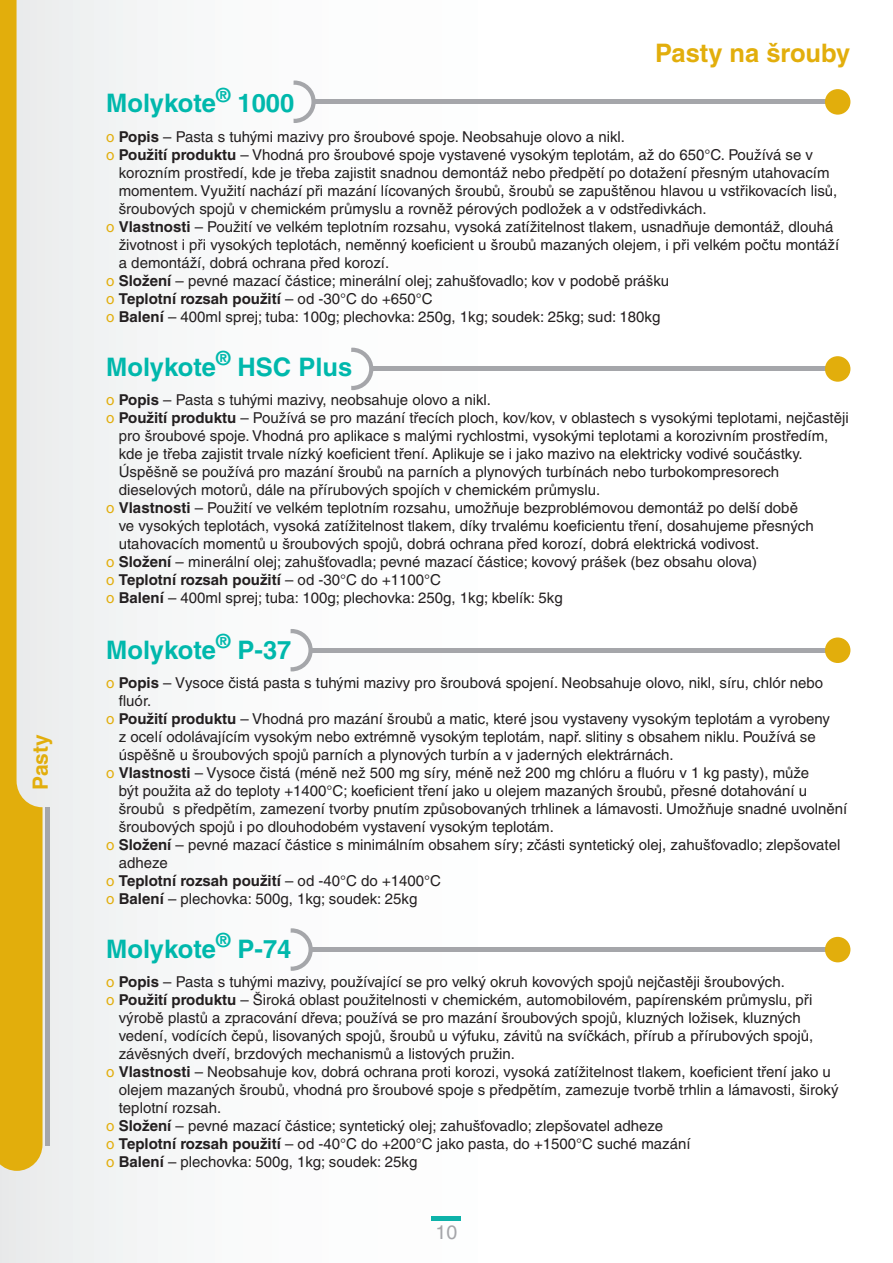
<style>
.page{position:relative;width:893px;height:1263px;background:#fff}
.page>*{position:absolute;margin:0;border:0;box-sizing:border-box;transform-origin:0 0}
.t1{font:700 25.5px "Helvetica CE";color:#00b8ac}
.t2{font:700 25.5px "Helvetica CE";color:#e2ae0c}
.t3{font:700 21px "Helvetica CE";color:#e2ae0c}
.t4{font:19.5px "Helvetica CE";color:#a5a6aa}
.t5{font:15px "Helvetica CE";color:#231f20}
.t6{font:700 15px "Helvetica CE";color:#231f20}
.s1{color:#e2ae0c}
.s2{font-weight:700}
.s3{font-weight:400;color:#e2ae0c}
.s4{font-weight:400}
</style>
<div class="page">
<div style="left:0;top:0;width:893px;height:1263px;background:linear-gradient(to right,#f1f3f3,#fff)"></div>
<hr style="left:432px;top:1216px;width:29px;height:4px;background:#0db2a9">
<hr style="left:371px;top:367px;width:458px;height:4px;background:#a5a6aa">
<div style="left:825px;top:356px;width:25px;height:26px;background:#e2ae0c;border-radius:50%"></div>
<svg style="left:351px;top:348px;width:22px;height:42px"></svg>
<hr style="left:314px;top:100px;width:516px;height:4px;background:#a5a6aa">
<svg style="left:294px;top:81px;width:22px;height:42px"></svg>
<div style="left:825px;top:89px;width:25px;height:26px;background:#e2ae0c;border-radius:50%"></div>
<hr style="left:312px;top:648px;width:517px;height:4px;background:#a5a6aa">
<div style="left:825px;top:637px;width:25px;height:26px;background:#e2ae0c;border-radius:50%"></div>
<svg style="left:291px;top:629px;width:22px;height:42px"></svg>
<div style="left:312px;top:947px;width:517px;height:5px;background:#a5a6aa"></div>
<div style="left:825px;top:937px;width:25px;height:25px;background:#e2ae0c;border-radius:50%"></div>
<svg style="left:291px;top:928px;width:22px;height:43px"></svg>
<svg style="left:0;top:0;width:43px;height:1171px;fill:#e2ae0c"></svg>
<hr style="left:46px;top:807px;width:4px;height:338px;background:#a5a6aa">
<h2 class="t3" style="left:28px;top:790px;width:57px;rotate:-90deg">Pasty</h2>
<h1 class="t1" style="left:106px;top:88px;width:189px">Molykote<sup>®</sup> 1000</h1>
<h1 class="t2" style="left:655px;top:39px;width:197px">Pasty na šrouby</h1>
<p class="t5" style="left:106px;top:128px;width:520px"><span class="s1">o</span> <span class="s2">Popis</span> – Pasta s tuhými mazivy pro šroubové spoje. Neobsahuje olovo a nikl.</p>
<p class="t5" style="left:106px;top:146px;width:708px"><span class="s1">o</span> <span class="s2">Použití produktu</span> – Vhodná pro šroubové spoje vystavené vysokým teplotám, až do 650°C. Používá se v</p>
<p class="t5" style="left:119px;top:164px;width:712px">korozním prostředí, kde je třeba zajistit snadnou demontáž nebo předpětí po dotažení přesným utahovacím</p>
<p class="t5" style="left:119px;top:182px;width:720px">momentem. Využití nachází při mazání lícovaných šroubů, šroubů se zapuštěnou hlavou u vstřikovacích lisů,</p>
<p class="t5" style="left:119px;top:200px;width:589px">šroubových spojů v chemickém průmyslu a rovněž pérových podložek a v odstředivkách.</p>
<p class="t5" style="left:106px;top:218px;width:729px"><span class="s1">o</span> <span class="s2">Vlastnosti</span> – Použití ve velkém teplotním rozsahu, vysoká zatížitelnost tlakem, usnadňuje demontáž, dlouhá</p>
<p class="t5" style="left:119px;top:236px;width:722px">životnost i při vysokých teplotách, neměnný koeficient u šroubů mazaných olejem, i při velkém počtu montáží</p>
<p class="t5" style="left:119px;top:254px;width:272px">a demontáží, dobrá ochrana před korozí.</p>
<p class="t5" style="left:106px;top:272px;width:564px"><span class="s1">o</span> <span class="s2">Složení</span> – pevné mazací částice; minerální olej; zahušťovadlo; kov v podobě prášku</p>
<p class="t6" style="left:106px;top:290px;width:328px"><span class="s3">o</span> Teplotní rozsah použití <span class="s4">– od -30°C do +650°C</span></p>
<p class="t5" style="left:106px;top:308px;width:556px"><span class="s1">o</span> <span class="s2">Balení</span> – 400ml sprej; tuba: 100g; plechovka: 250g, 1kg; soudek: 25kg; sud: 180kg</p>
<h1 class="t1" style="left:106px;top:352px;width:247px">Molykote<sup>®</sup> HSC Plus</h1>
<p class="t5" style="left:106px;top:392px;width:386px"><span class="s1">o</span> <span class="s2">Popis</span> – Pasta s tuhými mazivy, neobsahuje olovo a nikl.</p>
<p class="t5" style="left:106px;top:410px;width:744px"><span class="s1">o</span> <span class="s2">Použití produktu</span> – Používá se pro mazání třecích ploch, kov/kov, v oblastech s vysokými teplotami, nejčastěji</p>
<p class="t5" style="left:119px;top:428px;width:711px">pro šroubové spoje. Vhodná pro aplikace s malými rychlostmi, vysokými teplotami a korozivním prostředím,</p>
<p class="t5" style="left:119px;top:446px;width:685px">kde je třeba zajistit trvale nízký koeficient tření. Aplikuje se i jako mazivo na elektricky vodivé součástky.</p>
<p class="t5" style="left:119px;top:464px;width:662px">Úspěšně se používá pro mazání šroubů na parních a plynových turbínách nebo turbokompresorech</p>
<p class="t5" style="left:119px;top:482px;width:483px">dieselových motorů, dále na přírubových spojích v chemickém průmyslu.</p>
<p class="t5" style="left:106px;top:500px;width:693px"><span class="s1">o</span> <span class="s2">Vlastnosti</span> – Použití ve velkém teplotním rozsahu, umožňuje bezproblémovou demontáž po delší době</p>
<p class="t5" style="left:119px;top:518px;width:696px">ve vysokých teplotách, vysoká zatížitelnost tlakem, díky trvalému koeficientu tření, dosahujeme přesných</p>
<p class="t5" style="left:119px;top:536px;width:642px">utahovacích momentů u šroubových spojů, dobrá ochrana před korozí, dobrá elektrická vodivost.</p>
<p class="t5" style="left:106px;top:554px;width:652px"><span class="s1">o</span> <span class="s2">Složení</span> – minerální olej; zahušťovadla; pevné mazací částice; kovový prášek (bez obsahu olova)</p>
<p class="t6" style="left:106px;top:571px;width:336px"><span class="s3">o</span> Teplotní rozsah použití <span class="s4">– od -30°C do +1100°C</span></p>
<p class="t5" style="left:106px;top:590px;width:458px"><span class="s1">o</span> <span class="s2">Balení</span> – 400ml sprej; tuba: 100g; plechovka: 250g, 1kg; kbelík: 5kg</p>
<h1 class="t1" style="left:106px;top:635px;width:187px">Molykote<sup>®</sup> P-37</h1>
<p class="t5" style="left:106px;top:674px;width:718px"><span class="s1">o</span> <span class="s2">Popis</span> – Vysoce čistá pasta s tuhými mazivy pro šroubová spojení. Neobsahuje olovo, nikl, síru, chlór nebo</p>
<p class="t5" style="left:119px;top:692px;width:34px">fluór.</p>
<p class="t5" style="left:106px;top:710px;width:725px"><span class="s1">o</span> <span class="s2">Použití produktu</span> – Vhodná pro mazání šroubů a matic, které jsou vystaveny vysokým teplotám a vyrobeny</p>
<p class="t5" style="left:119px;top:728px;width:698px">z ocelí odolávajícím vysokým nebo extrémně vysokým teplotám, např. slitiny s obsahem niklu. Používá se</p>
<p class="t5" style="left:119px;top:746px;width:556px">úspěšně u šroubových spojů parních a plynových turbín a v jaderných elektrárnách.</p>
<p class="t5" style="left:106px;top:764px;width:704px"><span class="s1">o</span> <span class="s2">Vlastnosti</span> – Vysoce čistá (méně než 500 mg síry, méně než 200 mg chlóru a fluóru v 1 kg pasty), může</p>
<p class="t5" style="left:119px;top:782px;width:690px">být použita až do teploty +1400°C; koeficient tření jako u olejem mazaných šroubů, přesné dotahování u</p>
<p class="t5" style="left:119px;top:800px;width:730px">šroubů s předpětím, zamezení tvorby pnutím způsobovaných trhlinek a lámavosti. Umožňuje snadné uvolnění</p>
<p class="t5" style="left:119px;top:818px;width:437px">šroubových spojů i po dlouhodobém vystavení vysokým teplotám.</p>
<p class="t5" style="left:106px;top:836px;width:736px"><span class="s1">o</span> <span class="s2">Složení</span> – pevné mazací částice s minimálním obsahem síry; zčásti syntetický olej, zahušťovadlo; zlepšovatel</p>
<p class="t5" style="left:119px;top:854px;width:50px">adheze</p>
<p class="t6" style="left:106px;top:872px;width:336px"><span class="s3">o</span> Teplotní rozsah použití <span class="s4">– od -40°C do +1400°C</span></p>
<p class="t5" style="left:106px;top:890px;width:313px"><span class="s1">o</span> <span class="s2">Balení</span> – plechovka: 500g, 1kg; soudek: 25kg</p>
<h1 class="t1" style="left:106px;top:934px;width:187px">Molykote<sup>®</sup> P-74</h1>
<p class="t5" style="left:106px;top:973px;width:680px"><span class="s1">o</span> <span class="s2">Popis</span> – Pasta s tuhými mazivy, používající se pro velký okruh kovových spojů nejčastěji šroubových.</p>
<p class="t5" style="left:106px;top:991px;width:708px"><span class="s1">o</span> <span class="s2">Použití produktu</span> – Široká oblast použitelnosti v chemickém, automobilovém, papírenském průmyslu, při</p>
<p class="t5" style="left:119px;top:1009px;width:683px">výrobě plastů a zpracování dřeva; používá se pro mazání šroubových spojů, kluzných ložisek, kluzných</p>
<p class="t5" style="left:119px;top:1027px;width:696px">vedení, vodících čepů, lisovaných spojů, šroubů u výfuku, závitů na svíčkách, přírub a přírubových spojů,</p>
<p class="t5" style="left:119px;top:1045px;width:398px">závěsných dveří, brzdových mechanismů a listových pružin.</p>
<p class="t5" style="left:106px;top:1063px;width:726px"><span class="s1">o</span> <span class="s2">Vlastnosti</span> – Neobsahuje kov, dobrá ochrana proti korozi, vysoká zatížitelnost tlakem, koeficient tření jako u</p>
<p class="t5" style="left:119px;top:1081px;width:721px">olejem mazaných šroubů, vhodná pro šroubové spoje s předpětím, zamezuje tvorbě trhlin a lámavosti, široký</p>
<p class="t5" style="left:119px;top:1099px;width:104px">teplotní rozsah.</p>
<p class="t5" style="left:106px;top:1117px;width:558px"><span class="s1">o</span> <span class="s2">Složení</span> – pevné mazací částice; syntetický olej; zahušťovadlo; zlepšovatel adheze</p>
<p class="t5" style="left:106px;top:1135px;width:586px"><span class="s1">o</span> <span class="s2">Teplotní rozsah použití</span> – od -40°C do +200°C jako pasta, do +1500°C suché mazání</p>
<p class="t5" style="left:106px;top:1153px;width:313px"><span class="s1">o</span> <span class="s2">Balení</span> – plechovka: 500g, 1kg; soudek: 25kg</p>
<h3 class="t4" style="left:436px;top:1220px;width:23px">10</h3>
</div>
